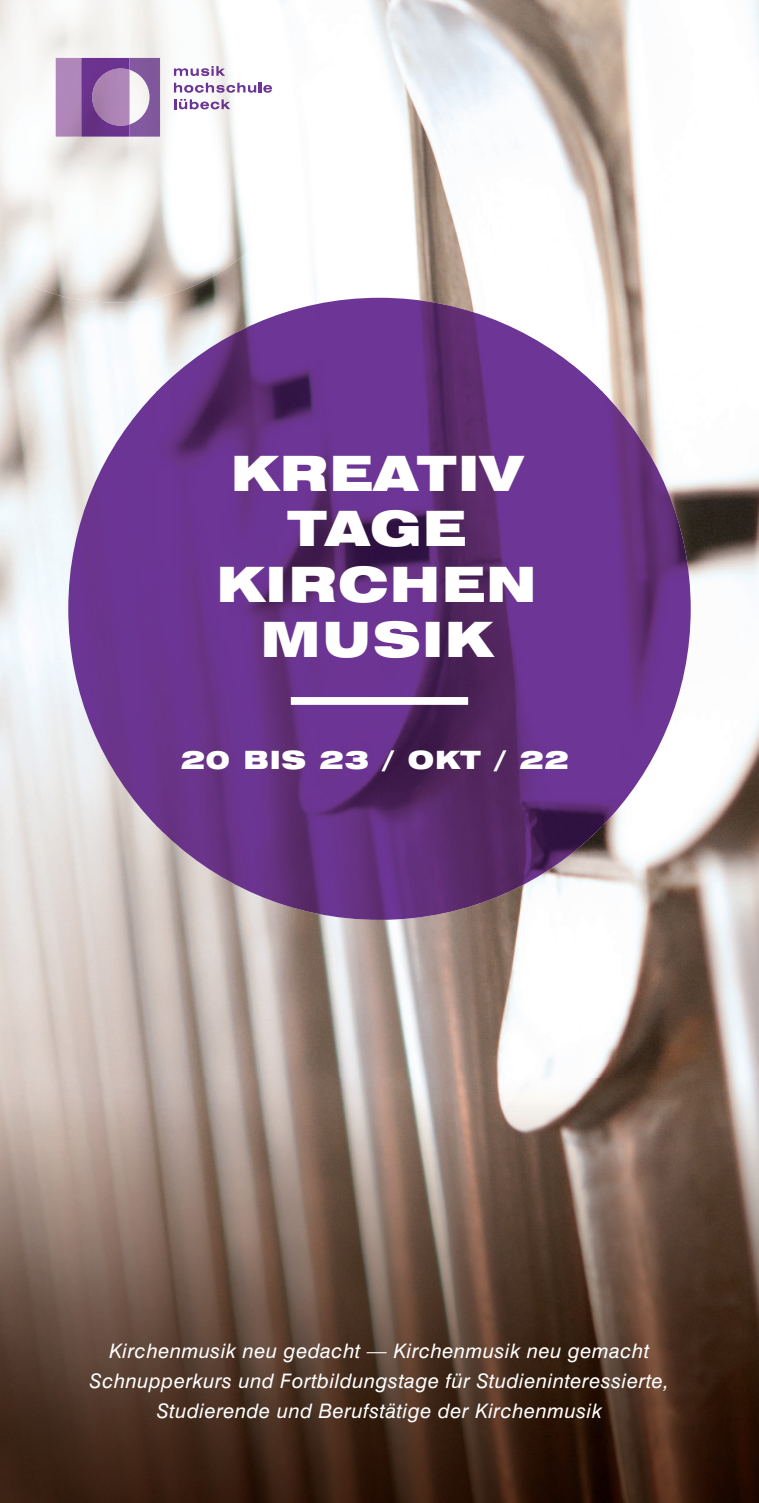
<style>
.page{position:relative;width:759px;height:1503px;background:#fff}
.page>*{position:absolute;margin:0;border:0;box-sizing:border-box;transform-origin:0 0}
.t1{font:900 expanded 48.75px/55.5px "Swiss 721 BT";letter-spacing:.03em;color:#fff;text-align:center}
.t2{font:900 expanded 25.25px "Swiss 721 BT";letter-spacing:.03em;color:#fff}
.t3{font:italic 20px/30px "Swiss 721 BT";letter-spacing:.03em;color:#fff;text-align:center}
</style>
<div class="page">
<img style="left:0;top:0;width:758px;height:1502px">
<img style="left:0;top:0;width:317px;height:302px">
<img style="left:56px;top:58px;width:25px;height:79px">
<img style="left:81px;top:58px;width:79px;height:79px">
<img style="left:174px;top:68px;width:14px;height:8px">
<svg style="left:190px;top:66px;width:35px;height:10px"></svg>
<svg style="left:174px;top:83px;width:98px;height:10px"></svg>
<svg style="left:174px;top:99px;width:56px;height:10px"></svg>
<img style="left:156px;top:298px;width:446px;height:622px">
<img style="left:68px;top:391px;width:89px;height:435px">
<img style="left:601px;top:391px;width:89px;height:435px">
<div style="left:291px;top:697px;width:177px;height:8px;background:#fff"></div>
<h1 class="t1" style="left:216px;top:445px;width:321px">KREATIV<br>TAGE<br>KIRCHEN<br>MUSIK</h1>
<p class="t2" style="left:181px;top:744px;width:389px">20 BIS 23 / OKT / 22</p>
<p class="t3" style="left:90px;top:1335px;width:580px">Kirchenmusik neu gedacht — Kirchenmusik neu gemacht<br>Schnupperkurs und Fortbildungstage für Studieninteressierte,<br>Studierende und Berufstätige der Kirchenmusik</p>
</div>
